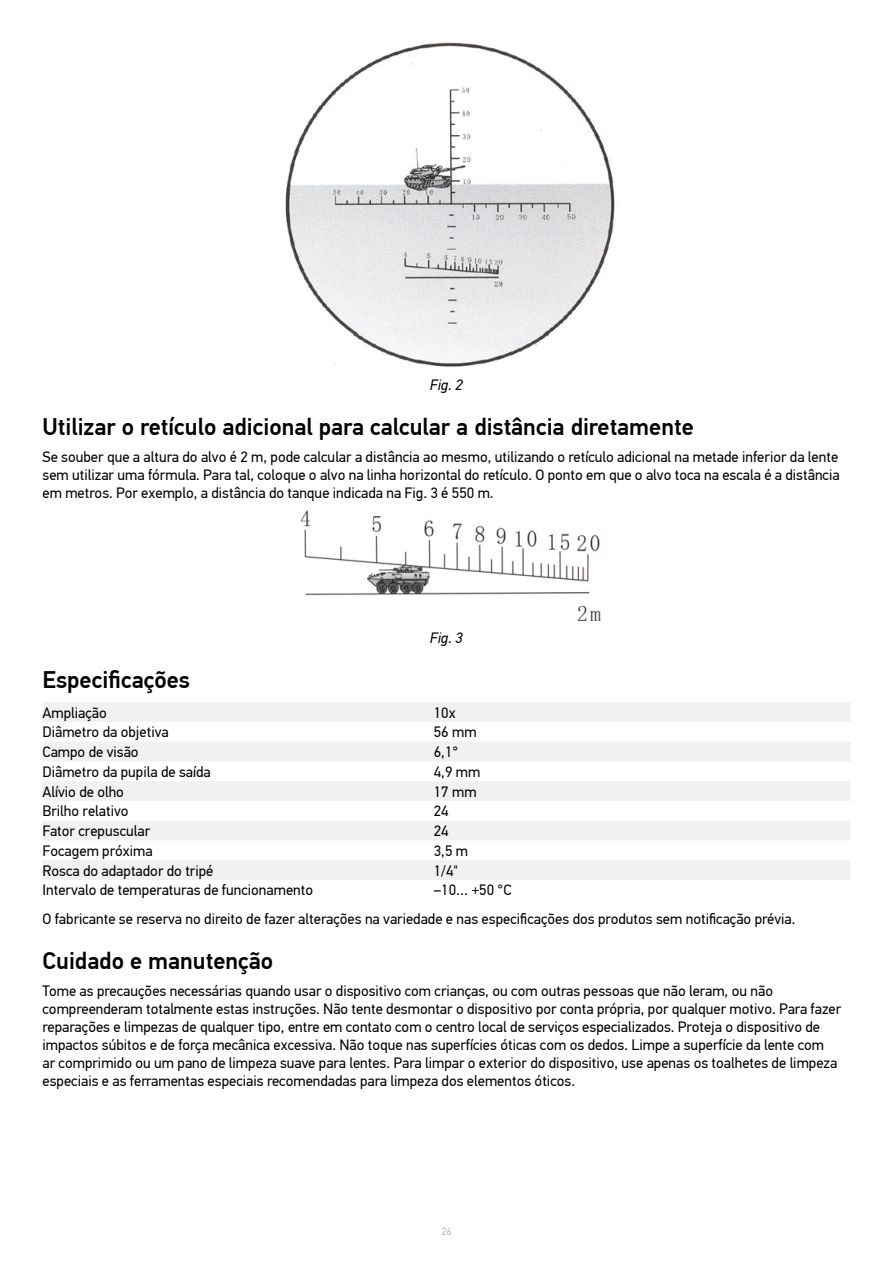
<style>
.page{position:relative;width:893px;height:1263px;background:#fff}
.page>*{position:absolute;margin:0;border:0;box-sizing:border-box;transform-origin:0 0}
.t1{font:500 24px "PF Din Text Pro";color:#000}
.t2{font:15px/18px "PF Din Text Pro";color:#000}
.t3{font:italic 15px "PF Din Text Pro";color:#000}
.t4{font:300 10.5px "PF Din Text Pro";color:#a7a9ac}
</style>
<div class="page">
<img style="left:285px;top:43px;width:330px;height:324px">
<img style="left:300px;top:510px;width:301px;height:110px">
<svg style="left:43px;top:702px;width:807px;height:178px;fill:#f1f1f2"></svg>
<p class="t3" style="left:430px;top:376px;width:34px">Fig. 2</p>
<h1 class="t1" style="left:43px;top:412px;width:653px">Utilizar o retículo adicional para calcular a distância diretamente</h1>
<p class="t2" style="left:43px;top:447px;width:799px;text-align:justify">Se souber que a altura do alvo é 2 m, pode calcular a distância ao mesmo, utilizando o retículo adicional na metade inferior da lente sem utilizar uma fórmula. Para tal, coloque o alvo na linha horizontal do retículo. O ponto em que o alvo toca na escala é a distância em metros. Por exemplo, a distância do tanque indicada na Fig. 3 é 550 m.</p>
<p class="t3" style="left:430px;top:628px;width:34px">Fig. 3</p>
<h1 class="t1" style="left:43px;top:665px;width:149px">Especificações</h1>
<p class="t2" style="left:43px;top:704px;width:66px">Ampliação</p>
<p class="t2" style="left:434px;top:704px;width:23px">10x</p>
<p class="t2" style="left:43px;top:723px;width:128px">Diâmetro da objetiva</p>
<p class="t2" style="left:434px;top:723px;width:44px">56 mm</p>
<p class="t2" style="left:43px;top:743px;width:98px">Campo de visão</p>
<p class="t2" style="left:434px;top:743px;width:26px">6,1°</p>
<p class="t2" style="left:43px;top:763px;width:170px">Diâmetro da pupila de saída</p>
<p class="t2" style="left:434px;top:763px;width:48px">4,9 mm</p>
<p class="t2" style="left:43px;top:783px;width:83px">Alívio de olho</p>
<p class="t2" style="left:434px;top:783px;width:44px">17 mm</p>
<p class="t2" style="left:43px;top:802px;width:88px">Brilho relativo</p>
<p class="t2" style="left:434px;top:802px;width:16px">24</p>
<p class="t2" style="left:43px;top:822px;width:109px">Fator crepuscular</p>
<p class="t2" style="left:434px;top:822px;width:16px">24</p>
<p class="t2" style="left:43px;top:842px;width:112px">Focagem próxima</p>
<p class="t2" style="left:434px;top:842px;width:36px">3,5 m</p>
<p class="t2" style="left:43px;top:862px;width:172px">Rosca do adaptador do tripé</p>
<p class="t2" style="left:434px;top:862px;width:26px">1/4"</p>
<p class="t2" style="left:43px;top:881px;width:272px">Intervalo de temperaturas de funcionamento</p>
<p class="t2" style="left:43px;top:876px;width:754px;line-height:29px;text-indent:391px">–10… +50 °C<br>O fabricante se reserva no direito de fazer alterações na variedade e nas especificações dos produtos sem notificação prévia.</p>
<h1 class="t1" style="left:43px;top:947px;width:232px">Cuidado e manutenção</h1>
<p class="t2" style="left:43px;top:982px;width:800px">Tome as precauções necessárias quando usar o dispositivo com crianças, ou com outras pessoas que não leram, ou não compreenderam totalmente estas instruções. Não tente desmontar o dispositivo por conta própria, por qualquer motivo. Para fazer reparações e limpezas de qualquer tipo, entre em contato com o centro local de serviços especializados. Proteja o dispositivo de impactos súbitos e de força mecânica excessiva. Não toque nas superfícies óticas com os dedos. Limpe a superfície da lente com<br>ar comprimido ou um pano de limpeza suave para lentes. Para limpar o exterior do dispositivo, use apenas os toalhetes de limpeza especiais e as ferramentas especiais recomendadas para limpeza dos elementos óticos.</p>
<p class="t4" style="left:441px;top:1225px;width:12px">26</p>
</div>
